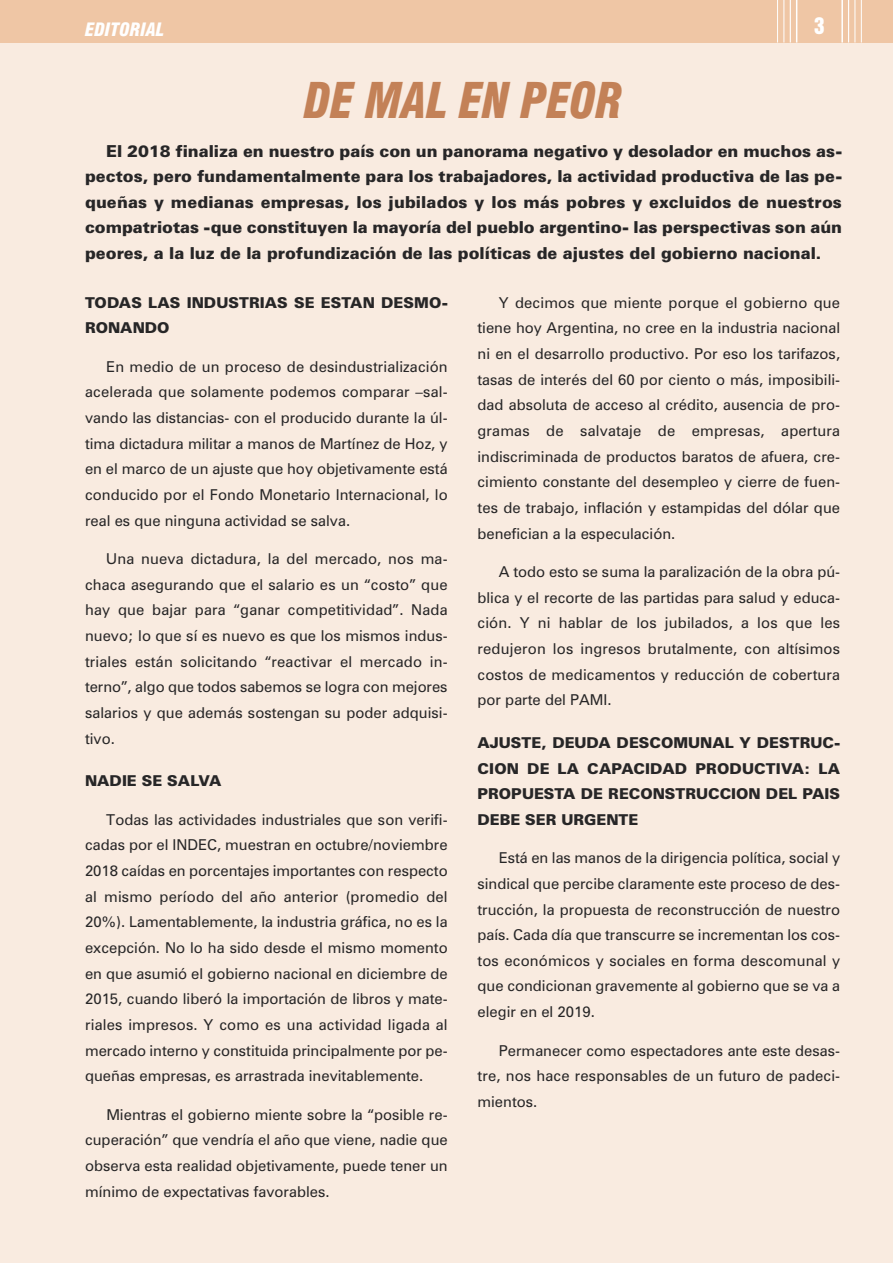
<style>
.page{position:relative;width:893px;height:1263px;background:#f9ebe0}
.page>*{position:absolute;margin:0;border:0;box-sizing:border-box;transform-origin:0 0}
.t1{font:italic 900 condensed 48px "Swiss 721 BT";letter-spacing:-.01em;color:#c38157;scale:.95 1}
.t2{font:21px "Swiss 921 BT Regular A";color:#fff}
.t3{font:italic 900 condensed 18px "Swiss 721 BT";color:#fff}
.t4{font:900 16.5px/25.5px "Zurich BT";color:#272627;text-align:justify}
.t5{font:15px/25.7px "Zurich BT";color:#272627;text-align:justify}
.t6{font:900 15px/25.7px "Zurich BT";color:#272627}
</style>
<div class="page">
<div style="left:0;top:0;width:893px;height:43px;background:#efc6a5"></div>
<hr style="left:796px;top:0;width:1px;height:43px;background:#fff">
<hr style="left:790px;top:0;width:1px;height:43px;background:#fff">
<hr style="left:783px;top:0;width:1px;height:43px;background:#fff">
<hr style="left:777px;top:0;width:1px;height:43px;background:#fff">
<hr style="left:841px;top:0;width:2px;height:43px;background:#fff">
<hr style="left:848px;top:0;width:1px;height:43px;background:#fff">
<hr style="left:855px;top:0;width:1px;height:43px;background:#fff">
<hr style="left:861px;top:0;width:1px;height:43px;background:#fff">
<p class="t3" style="left:85px;top:20px;width:81px">EDITORIAL</p>
<h2 class="t2" style="left:814px;top:14px;width:12px">3</h2>
<h1 class="t1" style="left:304px;top:73px;width:337px">DE MAL EN PEOR</h1>
<p class="t4" style="left:85px;top:139px;width:759px;text-indent:21px">El 2018 finaliza en nuestro país con un panorama negativo y desolador en muchos as&shy;pectos, pero fundamentalmente para los trabajadores, la actividad productiva de las pe&shy;queñas y medianas empresas, los jubilados y los más pobres y excluidos de nuestros compatriotas -que constituyen la mayoría del pueblo argentino- las perspectivas son aún peores, a la luz de la profundización de las políticas de ajustes del gobierno nacional.</p>
<p class="t6" style="left:85px;top:290px;width:365px">TODAS LAS INDUSTRIAS SE ESTAN DESMO-<br>RONANDO</p>
<p class="t5" style="left:85px;top:354px;width:364px;text-indent:21px">En medio de un proceso de desindustrialización acelerada que solamente podemos comparar –sal&shy;vando las distancias- con el producido durante la úl&shy;tima dictadura militar a manos de Martínez de Hoz, y en el marco de un ajuste que hoy objetivamente está conducido por el Fondo Monetario Internacional, lo real es que ninguna actividad se salva.</p>
<p class="t5" style="left:85px;top:546px;width:364px;text-indent:21px">Una nueva dictadura, la del mercado, nos ma&shy;chaca asegurando que el salario es un “costo” que hay que bajar para “ganar competitividad”. Nada nuevo; lo que sí es nuevo es que los mismos indus&shy;triales están solicitando “reactivar el mercado in&shy;terno”, algo que todos sabemos se logra con mejores salarios y que además sostengan su poder adquisi&shy;tivo.</p>
<p class="t6" style="left:85px;top:768px;width:138px">NADIE SE SALVA</p>
<p class="t5" style="left:85px;top:807px;width:364px;text-indent:21px">Todas las actividades industriales que son verifi&shy;cadas por el INDEC, muestran en octubre/noviembre 2018 caídas en porcentajes importantes con respecto al mismo período del año anterior (promedio del 20%). Lamentablemente, la industria gráfica, no es la excepción. No lo ha sido desde el mismo momento en que asumió el gobierno nacional en diciembre de 2015, cuando liberó la importación de libros y mate&shy;riales impresos. Y como es una actividad ligada al mercado interno y constituida principalmente por pe&shy;queñas empresas, es arrastrada inevitablemente.</p>
<p class="t5" style="left:85px;top:1101px;width:364px;text-indent:21px">Mientras el gobierno miente sobre la “posible re&shy;cuperación” que vendría el año que viene, nadie que observa esta realidad objetivamente, puede tener un mínimo de expectativas favorables.</p>
<p class="t5" style="left:477px;top:290px;width:364px;text-indent:21px">Y decimos que miente porque el gobierno que tiene hoy Argentina, no cree en la industria nacional ni en el desarrollo productivo. Por eso los tarifazos, tasas de interés del 60 por ciento o más, imposibili&shy;dad absoluta de acceso al crédito, ausencia de pro&shy;gramas de salvataje de empresas, apertura indiscriminada de productos baratos de afuera, cre&shy;cimiento constante del desempleo y cierre de fuen&shy;tes de trabajo, inflación y estampidas del dólar que benefician a la especulación.</p>
<p class="t5" style="left:477px;top:559px;width:364px;text-indent:21px">A todo esto se suma la paralización de la obra pú&shy;blica y el recorte de las partidas para salud y educa&shy;ción. Y ni hablar de los jubilados, a los que les redujeron los ingresos brutalmente, con altísimos costos de medicamentos y reducción de cobertura por parte del PAMI.</p>
<p class="t6" style="left:477px;top:730px;width:364px;text-align:justify">AJUSTE, DEUDA DESCOMUNAL Y DESTRUC-CION DE LA CAPACIDAD PRODUCTIVA: LA PROPUESTA DE RECONSTRUCCION DEL PAIS DEBE SER URGENTE</p>
<p class="t5" style="left:477px;top:845px;width:364px;text-indent:21px">Está en las manos de la dirigencia política, social y sindical que percibe claramente este proceso de des&shy;trucción, la propuesta de reconstrucción de nuestro país. Cada día que transcurre se incrementan los cos&shy;tos económicos y sociales en forma descomunal y que condicionan gravemente al gobierno que se va a elegir en el 2019.</p>
<p class="t5" style="left:477px;top:1037px;width:364px;text-indent:21px">Permanecer como espectadores ante este desas&shy;tre, nos hace responsables de un futuro de padeci&shy;mientos.</p>
</div>
